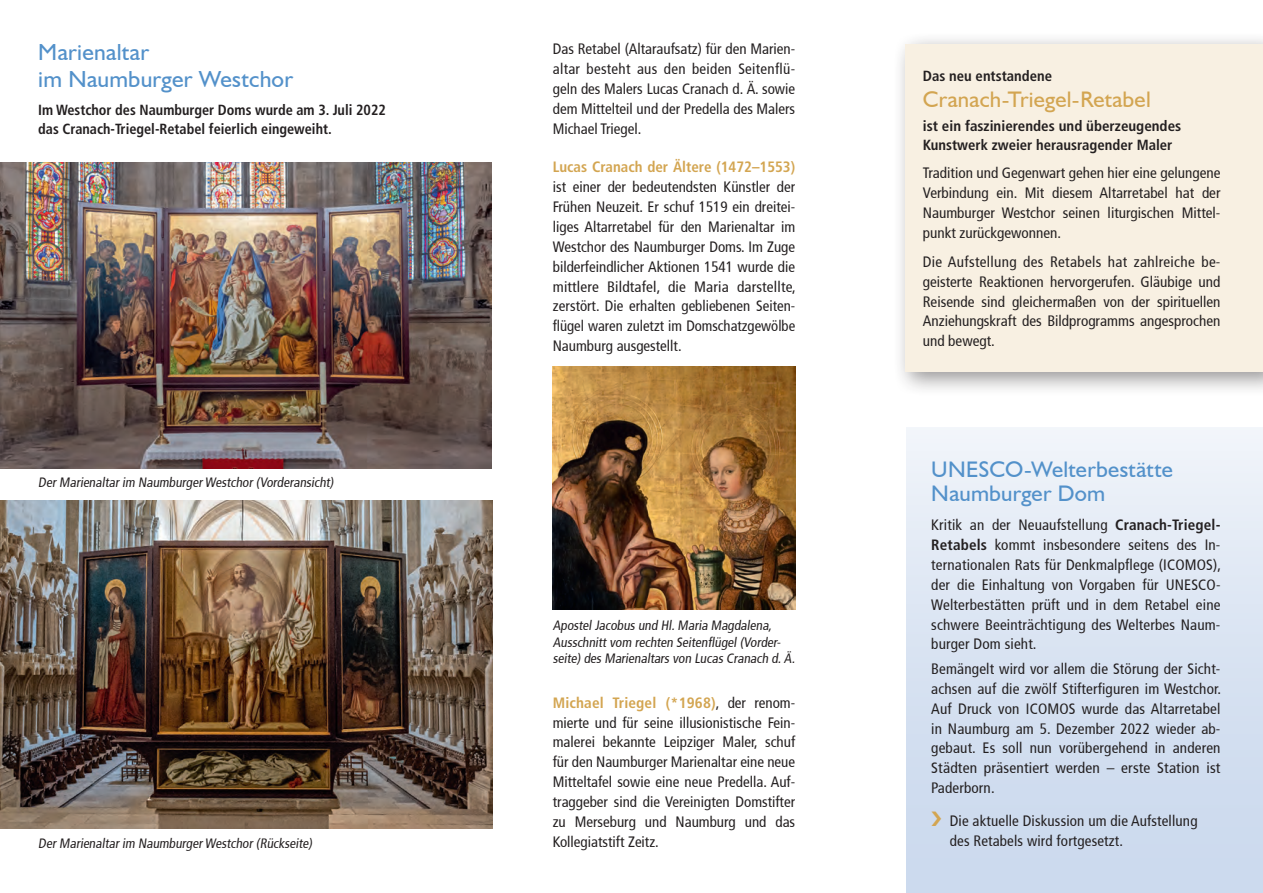
<style>
.page{position:relative;width:1263px;height:893px;background:#fff}
.page>*{position:absolute;margin:0;border:0;box-sizing:border-box;transform-origin:0 0}
.t1{font:23.25px/27px "Humanist 521 BT";letter-spacing:.01em;color:#5391ca}
.t2{font:22.5px/24px "Humanist 521 BT";letter-spacing:.01em;color:#5391ca}
.t3{font:22.5px "Humanist 521 BT";letter-spacing:.01em;color:#d3a551}
.t4{font:condensed 15px/20px "Frutiger";color:#231f20;text-align:justify}
.t5{font:700 condensed 15px "Frutiger";color:#d3a551}
.t6{font:700 condensed 14.7px/19.5px "Frutiger";color:#231f20}
.t7{font:condensed 13.5px/16.5px "Frutiger";color:#231f20}
.s1{font-weight:700;color:#d3a551}
.s2{font-weight:700}
</style>
<div class="page">
<div style="left:906px;top:427px;width:357px;height:466px;background:linear-gradient(to bottom,#eef3f9,#c7d6ec)"></div>
<img style="left:0;top:162px;width:491px;height:306px">
<img style="left:0;top:501px;width:493px;height:327px">
<img style="left:552px;top:366px;width:244px;height:244px">
<div style="left:893px;top:32px;width:370px;height:365px;background:#231f20;opacity:.47"></div>
<div style="left:906px;top:45px;width:357px;height:327px;background:#f8f0e2"></div>
<svg style="left:932px;top:811px;width:9px;height:15px"></svg>
<h1 class="t1" style="left:38px;top:38px;width:256px">Marienaltar<br>im Naumburger Westchor</h1>
<p class="t6" style="left:38px;top:100px;width:349px">Im Westchor des Naumburger Doms wurde am 3. Juli 2022 das Cranach-Triegel-Retabel feierlich eingeweiht.</p>
<p class="t7" style="left:38px;top:474px;width:299px">Der Marienaltar im NaumburgerWestchor (Vorderansicht)</p>
<p class="t7" style="left:38px;top:835px;width:278px">Der Marienaltar im NaumburgerWestchor (Rückseite)</p>
<p class="t4" style="left:553px;top:39px;width:244px">Das Retabel (Altaraufsatz) für den Marien&shy;altar besteht aus den beiden Seitenflü&shy;geln des Malers Lucas Cranach d. Ä. sowie dem Mittelteil und der Predella des Malers Michael Triegel.</p>
<p class="t5" style="left:553px;top:158px;width:244px">Lucas Cranach der Ältere (1472–1553)</p>
<p class="t4" style="left:553px;top:177px;width:244px">ist einer der bedeutendsten Künstler der Frühen Neuzeit. Er schuf 1519 ein dreitei&shy;liges Altarretabel für den Marienaltar im Westchor des Naumburger Doms. Im Zuge bilderfeindlicher Aktionen 1541 wurde die mittlere Bildtafel, die Maria darstellte, zerstört. Die erhalten gebliebenen Seiten&shy;flügel waren zuletzt im Domschatzgewölbe Naumburg ausgestellt.</p>
<p class="t7" style="left:553px;top:617px;width:246px">Apostel Jacobus und Hl.Maria Magdalena,<br>Ausschnitt vom rechten Seitenflügel (Vorder&shy;seite) des Marienaltars von Lucas Cranach d.Ä.</p>
<p class="t4" style="left:553px;top:692px;width:244px"><span class="s1">Michael Triegel (*1968)</span>, der renom&shy;mierte und für seine illusionistische Fein&shy;malerei bekannte Leipziger Maler, schuf für den Naumburger Marienaltar eine neue Mitteltafel sowie eine neue Predella. Auf&shy;traggeber sind die Vereinigten Domstifter zu Merseburg und Naumburg und das Kollegiatstift Zeitz.</p>
<p class="t6" style="left:923px;top:67px;width:131px">Das neu entstandene</p>
<h2 class="t3" style="left:923px;top:85px;width:230px">Cranach-Triegel-Retabel</h2>
<p class="t6" style="left:923px;top:116px;width:260px;line-height:19px">ist ein faszinierendes und überzeugendes<br>Kunstwerk zweier herausragender Maler</p>
<p class="t4" style="left:923px;top:163px;width:299px">Tradition und Gegenwart gehen hier eine gelungene Verbindung ein. Mit diesem Altarretabel hat der Naumburger Westchor seinen liturgischen Mittel&shy;punkt zurückgewonnen.</p>
<p class="t4" style="left:923px;top:252px;width:299px">Die Aufstellung des Retabels hat zahlreiche be&shy;geisterte Reaktionen hervorgerufen. Gläubige und Reisende sind gleichermaßen von der spirituellen Anziehungskraft des Bildprogramms angesprochen und bewegt.</p>
<h2 class="t2" style="left:931px;top:457px;width:243px">UNESCO-Welterbestätte<br>Naumburger Dom</h2>
<p class="t4" style="left:931px;top:515px;width:291px">Kritik an der Neuaufstellung <span class="s2">Cranach-Triegel-Retabels</span> kommt insbesondere seitens des In&shy;ternationalen Rats für Denkmalpflege (ICOMOS), der die Einhaltung von Vorgaben für UNESCO-Welterbestätten prüft und in dem Retabel eine schwere Beeinträchtigung des Welterbes Naum&shy;burger Dom sieht.</p>
<p class="t4" style="left:931px;top:659px;width:291px">Bemängelt wird vor allem die Störung der Sicht&shy;achsen auf die zwölf Stifterfiguren im Westchor.<br>Auf Druck von ICOMOS wurde das Altarretabel in Naumburg am 5. Dezember 2022 wieder ab&shy;gebaut. Es soll nun vorübergehend in anderen Städten präsentiert werden – erste Station ist Paderborn.</p>
<p class="t4" style="left:950px;top:811px;width:249px">Die aktuelle Diskussion um die Aufstellung des Retabels wird fortgesetzt.</p>
</div>
